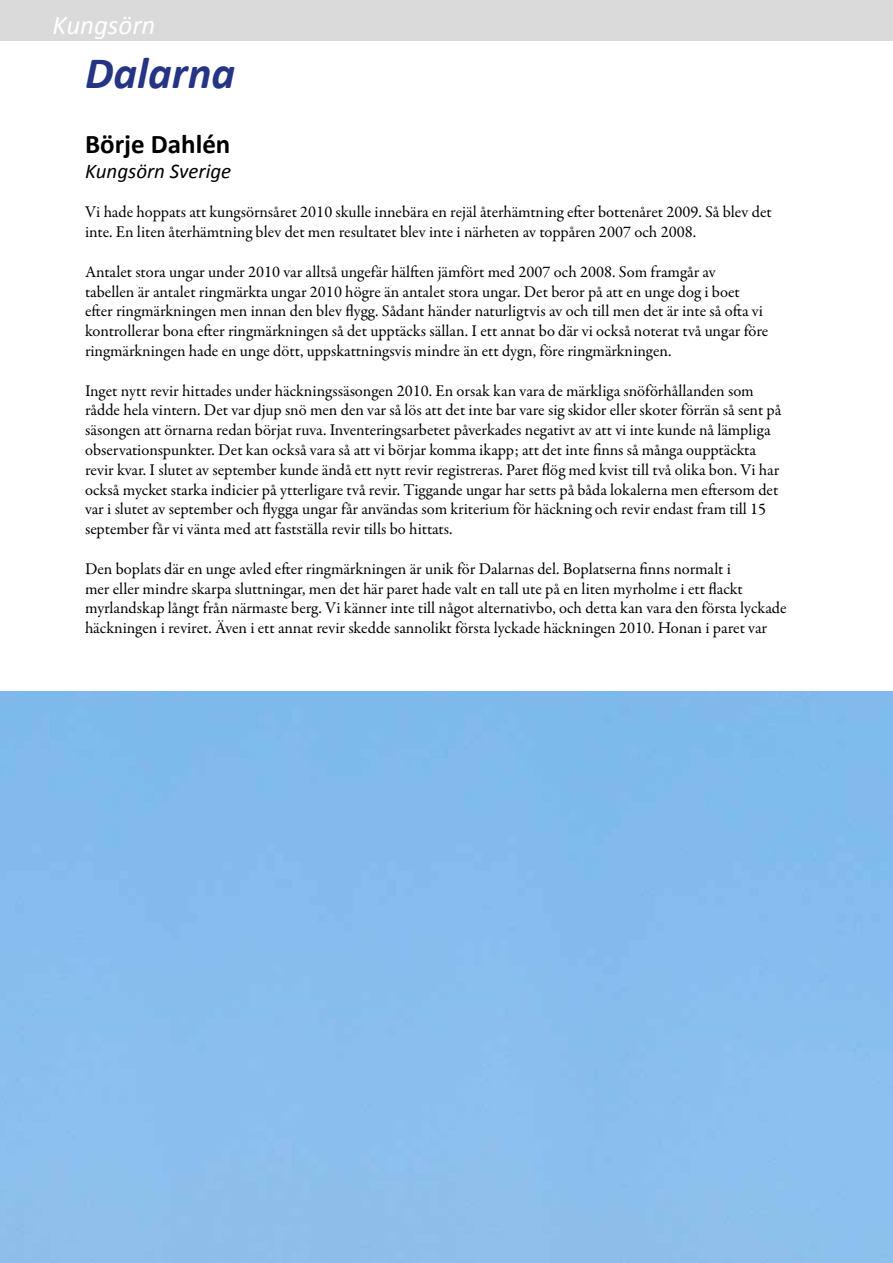
<style>
.page{position:relative;width:893px;height:1263px;background:#fff}
.page>*{position:absolute;margin:0;border:0;box-sizing:border-box;transform-origin:0 0}
.t1{font:italic 700 45px "Calibri";color:#253483}
.t2{font:700 27px "Calibri";color:#000}
.t3{font:italic 27px "Calibri";color:#fff}
.t4{font:italic 21px "Calibri";color:#000}
.t5{font:16.5px/19.8px "Garamond Premr Pro";letter-spacing:-.005em;color:#000}
</style>
<div class="page">
<div style="left:0;top:0;width:893px;height:40px;background:#dadada"></div>
<h2 class="t3" style="left:53px;top:8px;width:104px">Kungsörn</h2>
<h1 class="t1" style="left:85px;top:45px;width:152px">Dalarna</h1>
<h2 class="t2" style="left:85px;top:127px;width:147px">Börje Dahlén</h2>
<p class="t4" style="left:85px;top:158px;width:148px">Kungsörn Sverige</p>
<p class="t5" style="left:85px;top:203px;width:688px">Vi hade hoppats att kungsörnsåret 2010 skulle innebära en rejäl återhämtning efter bottenåret 2009. Så blev det inte. En liten återhämtning blev det men resultatet blev inte i närheten av toppåren 2007 och 2008.</p>
<p class="t5" style="left:85px;top:262px;width:685px">Antalet stora ungar under 2010 var alltså ungefär hälften jämfört med 2007 och 2008. Som framgår av tabellen är antalet ringmärkta ungar 2010 högre än antalet stora ungar. Det beror på att en unge dog i boet efter ringmärkningen men innan den blev flygg. Sådant händer naturligtvis av och till men det är inte så ofta vi kontrollerar bona efter ringmärkningen så det upptäcks sällan. I ett annat bo där vi också noterat två ungar före ringmärkningen hade en unge dött, uppskattningsvis mindre än ett dygn, före ringmärkningen.</p>
<p class="t5" style="left:85px;top:381px;width:698px">Inget nytt revir hittades under häckningssäsongen 2010. En orsak kan vara de märkliga snöförhållanden som rådde hela vintern. Det var djup snö men den var så lös att det inte bar vare sig skidor eller skoter förrän så sent på säsongen att örnarna redan börjat ruva. Inventeringsarbetet påverkades negativt av att vi inte kunde nå lämpliga observationspunkter. Det kan också vara så att vi börjar komma ikapp; att det inte finns så många oupptäckta revir kvar. I slutet av september kunde ändå ett nytt revir registreras. Paret flög med kvist till två olika bon. Vi har också mycket starka indicier på ytterligare två revir. Tiggande ungar har setts på båda lokalerna men eftersom det var i slutet av september och flygga ungar får användas som kriterium för häckning och revir endast fram till 15 september får vi vänta med att fastställa revir tills bo hittats.</p>
<p class="t5" style="left:85px;top:559px;width:703px">Den boplats där en unge avled efter ringmärkningen är unik för Dalarnas del. Boplatserna finns normalt i<br>mer eller mindre skarpa sluttningar, men det här paret hade valt en tall ute på en liten myrholme i ett flackt myrlandskap långt från närmaste berg. Vi känner inte till något alternativbo, och detta kan vara den första lyckade häckningen i reviret. Även i ett annat revir skedde sannolikt första lyckade häckningen 2010. Honan i paret var</p>
</div>
